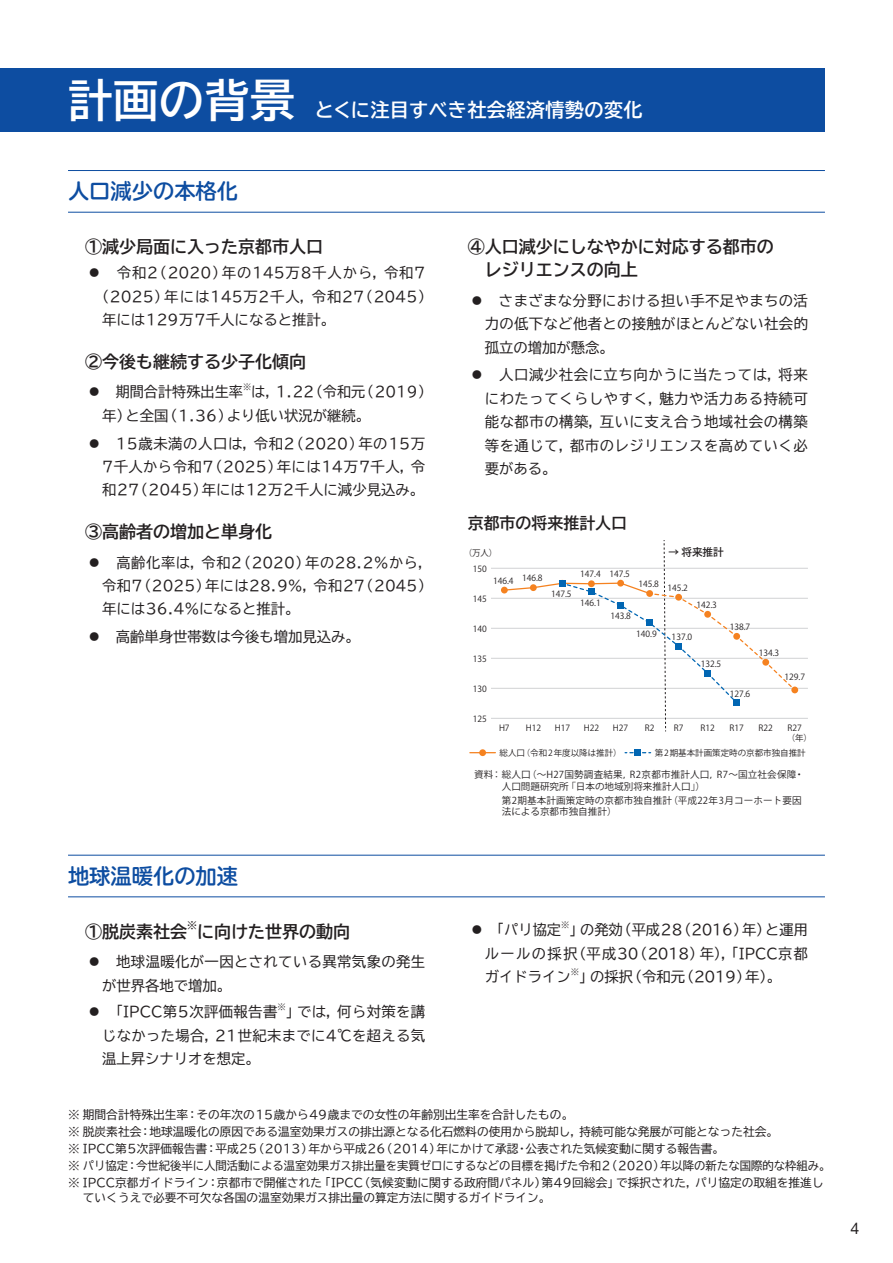
<style>
.page{position:relative;width:893px;height:1263px;background:#fff}
.page>*{position:absolute;margin:0;border:0;box-sizing:border-box;transform-origin:0 0}
.t1{font:700 44.7px "TBUD Go Std";letter-spacing:.02em;color:#fff}
.t2{font:700 21.3px "TBUDR Go Std";color:#0d4da1}
.t3{font:700 19.2px "TBUD Go Std";letter-spacing:.02em;color:#fff}
.t4{font:700 16.95px/23.4px "TBUD Go Std";color:#231f20}
.t5{font:700 15.9px "TBUD Go Std";color:#231f20}
.t6{font:15.9px "Helvetica Neue LT Std";color:#231f20}
.t7{font:14.4px/23.4px "TBUD Go Std";letter-spacing:.025em;color:#231f20;text-align:justify}
.t8{font:14.4px/23.4px "TBUD Go Std";color:#231f20}
.t9{font:14.4px "TBUD Go Std";letter-spacing:.05em;color:#231f20}
.t10{font:14.4px "TBUD Go Std";letter-spacing:.005em;color:#231f20}
.t11{font:11.7px/17px "TBUD Go Std";color:#231f20}
.t12{font:500 10.65px "Koz Go Pro";color:#231f20}
.t13{font:700 9.9px "TBUD Go Std";color:#231f20}
.t14{font:9.6px/11.7px "Koz Go Pro";letter-spacing:.01em;color:#231f20}
.t15{font:8.55px "Koz Go Pro";color:#231f20}
.t16{font:8.4px "TBUD Go Std";color:#231f20}
.s1{font-family:"Shin Go Pro"}
</style>
<div class="page">
<div style="left:0;top:68px;width:825px;height:64px;background:#0d4da1"></div>
<hr style="left:68px;top:170px;width:757px;height:1px;background:#0d4da1">
<hr style="left:68px;top:855px;width:757px;height:1px;background:#0d4da1">
<hr style="left:68px;top:212px;width:757px;height:1px;background:#0d4da1">
<hr style="left:68px;top:896px;width:757px;height:1px;background:#0d4da1">
<hr style="left:491px;top:718px;width:317px;height:1px;background:#d1d2d4">
<hr style="left:491px;top:688px;width:317px;height:1px;background:#d1d2d4">
<hr style="left:491px;top:658px;width:317px;height:1px;background:#d1d2d4">
<hr style="left:491px;top:628px;width:317px;height:1px;background:#d1d2d4">
<hr style="left:491px;top:598px;width:317px;height:1px;background:#d1d2d4">
<hr style="left:491px;top:568px;width:317px;height:1px;background:#d1d2d4">
<svg style="left:503px;top:540px;width:294px;height:191px"></svg>
<div style="left:501px;top:587px;width:7px;height:6px;background:#f58220;border-radius:50%"></div>
<div style="left:530px;top:584px;width:7px;height:7px;background:#f58220;border-radius:50%"></div>
<div style="left:559px;top:580px;width:7px;height:7px;background:#0166b3;border-radius:50%"></div>
<div style="left:588px;top:580px;width:7px;height:7px;background:#f58220;border-radius:50%"></div>
<div style="left:617px;top:580px;width:7px;height:6px;background:#f58220;border-radius:50%"></div>
<div style="left:646px;top:590px;width:7px;height:7px;background:#f58220;border-radius:50%"></div>
<div style="left:675px;top:594px;width:7px;height:7px;background:#f58220;border-radius:50%"></div>
<div style="left:704px;top:611px;width:7px;height:7px;background:#f58220;border-radius:50%"></div>
<div style="left:733px;top:633px;width:7px;height:7px;background:#f58220;border-radius:50%"></div>
<div style="left:762px;top:659px;width:7px;height:7px;background:#f58220;border-radius:50%"></div>
<div style="left:791px;top:686px;width:7px;height:7px;background:#f58220;border-radius:50%"></div>
<div style="left:479px;top:749px;width:7px;height:7px;background:#f58220;border-radius:50%"></div>
<div style="left:635px;top:749px;width:6px;height:7px;background:#0166b3"></div>
<svg style="left:470px;top:752px;width:25px;height:1px"></svg>
<svg style="left:625px;top:752px;width:26px;height:1px"></svg>
<div style="left:588px;top:589px;width:7px;height:6px;background:#0166b3"></div>
<div style="left:617px;top:602px;width:7px;height:7px;background:#0166b3"></div>
<div style="left:646px;top:620px;width:7px;height:6px;background:#0166b3"></div>
<div style="left:675px;top:643px;width:7px;height:6px;background:#0166b3"></div>
<div style="left:704px;top:670px;width:7px;height:6px;background:#0166b3"></div>
<div style="left:733px;top:699px;width:7px;height:7px;background:#0166b3"></div>
<div style="left:559px;top:580px;width:7px;height:6px;background:#0166b3"></div>
<h1 class="t1" style="left:68px;top:64px;width:228px">計画の背景</h1>
<h3 class="t3" style="left:296px;top:94px;width:348px">　とくに注目すべき社会経済情勢の変化</h3>
<h2 class="t2" style="left:68px;top:174px;width:172px">人口減少の本格化</h2>
<p class="t4" style="left:85px;top:235px;width:240px">①減少局面に入った京都市人口</p>
<p class="t9" style="left:87px;top:261px;width:340px"><span class="s1">・</span> 令和2（2020）年の145万8千人から，令和7</p>
<p class="t7" style="left:95px;top:284px;width:339px">（2025）年には145万2千人，令和27（2045）</p>
<p class="t8" style="left:102px;top:308px;width:235px">年には129万7千人になると推計。</p>
<p class="t4" style="left:85px;top:350px;width:223px">②今後も継続する少子化傾向</p>
<p class="t10" style="left:87px;top:380px;width:157px"><span class="s1">・</span> 期間合計特殊出生率</p>
<p class="t16" style="left:243px;top:380px;width:10px">※</p>
<p class="t8" style="left:102px;top:380px;width:332px;text-indent:149px">は，1.22（令和元（2019）年）と全国（1.36）より低い状況が継続。</p>
<p class="t7" style="left:102px;top:431px;width:325px;text-indent:-15px"><span class="s1">・</span> 15歳未満の人口は，令和2（2020）年の15万7千人から令和7（2025）年には14万7千人，令和27（2045）年には12万2千人に減少見込み。</p>
<p class="t4" style="left:85px;top:520px;width:189px">③高齢者の増加と単身化</p>
<p class="t7" style="left:102px;top:550px;width:332px;text-indent:-15px"><span class="s1">・</span> 高齢化率は，令和2（2020）年の28.2％から，令和7（2025）年には28.9％，令和27（2045）年には36.4％になると推計。</p>
<p class="t8" style="left:87px;top:625px;width:274px"><span class="s1">・</span> 高齢単身世帯数は今後も増加見込み。</p>
<h2 class="t2" style="left:68px;top:859px;width:172px">地球温暖化の加速</h2>
<p class="t4" style="left:85px;top:920px;width:104px">①脱炭素社会</p>
<p class="t13" style="left:187px;top:917px;width:11px">※</p>
<p class="t4" style="left:197px;top:920px;width:155px">に向けた世界の動向</p>
<p class="t7" style="left:102px;top:950px;width:325px;text-indent:-15px"><span class="s1">・</span> 地球温暖化が一因とされている異常気象の発生が世界各地で増加。</p>
<p class="t7" style="left:87px;top:1000px;width:192px"><span class="s1">・</span>「IPCC第5次評価報告書</p>
<p class="t16" style="left:278px;top:1000px;width:10px">※</p>
<p class="t7" style="left:102px;top:1000px;width:325px;text-indent:184px">」では，何ら対策を講じなかった場合，21世紀末までに4℃を超える気温上昇シナリオを想定。</p>
<p class="t4" style="left:485px;top:235px;width:291px;text-indent:-17px">④人口減少にしなやかに対応する都市のレジリエンスの向上</p>
<p class="t7" style="left:485px;top:289px;width:325px;text-indent:-15px"><span class="s1">・</span> さまざまな分野における担い手不足やまちの活力の低下など他者との接触がほとんどない社会的孤立の増加が懸念。</p>
<p class="t7" style="left:485px;top:363px;width:325px;text-indent:-15px"><span class="s1">・</span> 人口減少社会に立ち向かうに当たっては，将来にわたってくらしやすく，魅力や活力ある持続可能な都市の構築，互いに支え合う地域社会の構築等を通じて，都市のレジリエンスを高めていく必要がある。</p>
<p class="t5" style="left:468px;top:510px;width:161px">京都市の将来推計人口</p>
<p class="t15" style="left:464px;top:547px;width:35px">（万人）</p>
<p class="t15" style="left:473px;top:563px;width:16px">150</p>
<p class="t15" style="left:493px;top:574px;width:51px">146.4 146.8</p>
<p class="t15" style="left:580px;top:568px;width:51px">147.4 147.5</p>
<p class="t15" style="left:473px;top:593px;width:16px">145</p>
<p class="t15" style="left:551px;top:588px;width:22px">147.5</p>
<p class="t15" style="left:580px;top:597px;width:22px">146.1</p>
<p class="t15" style="left:610px;top:610px;width:22px">143.8</p>
<p class="t12" style="left:668px;top:545px;width:57px">→ 将来推計</p>
<p class="t15" style="left:638px;top:580px;width:51px">145.8 145.2</p>
<p class="t15" style="left:696px;top:599px;width:22px">142.3</p>
<p class="t15" style="left:473px;top:623px;width:16px">140</p>
<p class="t15" style="left:636px;top:628px;width:22px">140.9</p>
<p class="t15" style="left:672px;top:631px;width:22px">137.0</p>
<p class="t15" style="left:730px;top:621px;width:22px">138.7</p>
<p class="t15" style="left:473px;top:653px;width:16px">135</p>
<p class="t15" style="left:701px;top:658px;width:22px">132.5</p>
<p class="t15" style="left:759px;top:647px;width:22px">134.3</p>
<p class="t15" style="left:784px;top:672px;width:22px">129.7</p>
<p class="t15" style="left:473px;top:683px;width:16px">130</p>
<p class="t15" style="left:730px;top:689px;width:22px">127.6</p>
<p class="t15" style="left:473px;top:713px;width:16px">125</p>
<p class="t15" style="left:499px;top:723px;width:12px">H7</p>
<p class="t15" style="left:526px;top:723px;width:17px">H12</p>
<p class="t15" style="left:555px;top:723px;width:17px">H17</p>
<p class="t15" style="left:584px;top:723px;width:17px">H22</p>
<p class="t15" style="left:613px;top:723px;width:17px">H27</p>
<p class="t15" style="left:645px;top:723px;width:11px">R2</p>
<p class="t15" style="left:674px;top:723px;width:11px">R7</p>
<p class="t15" style="left:700px;top:723px;width:16px">R12</p>
<p class="t15" style="left:729px;top:723px;width:16px">R17</p>
<p class="t15" style="left:759px;top:723px;width:16px">R22</p>
<p class="t15" style="left:788px;top:723px;width:16px">R27</p>
<p class="t15" style="left:787px;top:732px;width:27px">（年）</p>
<p class="t15" style="left:500px;top:747px;width:124px">総人口（令和2年度以降は推計）</p>
<p class="t15" style="left:655px;top:747px;width:152px">第2期基本計画策定時の京都市独自推計</p>
<p class="t14" style="left:502px;top:769px;width:304px;text-indent:-28px">資料： 総人口（～H27国勢調査結果，R2京都市推計人口，R7～国立社会保障・人口問題研究所「日本の地域別将来推計人口」）</p>
<p class="t14" style="left:502px;top:794px;width:301px">第2期基本計画策定時の京都市独自推計（平成22年3月コーホート要因法による京都市独自推計）</p>
<p class="t7" style="left:470px;top:918px;width:93px"><span class="s1">・</span>「パリ協定</p>
<p class="t16" style="left:561px;top:918px;width:10px">※</p>
<p class="t7" style="left:485px;top:918px;width:325px;text-indent:85px">」の発効（平成28（2016）年）と運用ルールの採択（平成30（2018）年），「IPCC京都ガイドライン</p>
<p class="t16" style="left:571px;top:965px;width:10px">※</p>
<p class="t8" style="left:579px;top:965px;width:203px">」の採択（令和元（2019）年）。</p>
<p class="t11" style="left:68px;top:1106px;width:764px">※ 期間合計特殊出生率：その年次の15歳から49歳までの女性の年齢別出生率を合計したもの。<br>※ 脱炭素社会：地球温暖化の原因である温室効果ガスの排出源となる化石燃料の使用から脱却し，持続可能な発展が可能となった社会。<br>※ IPCC第5次評価報告書：平成25（2013）年から平成26（2014）年にかけて承認・公表された気候変動に関する報告書。<br>※ パリ協定：今世紀後半に人間活動による温室効果ガス排出量を実質ゼロにするなどの目標を掲げた令和2（2020）年以降の新たな国際的な枠組み。※ IPCC京都ガイドライン：京都市で開催された「IPCC（気候変動に関する政府間パネル）第49回総会」で採択された，パリ協定の取組を推進し</p>
<p class="t11" style="left:83px;top:1189px;width:469px">ていくうえで必要不可欠な各国の温室効果ガス排出量の算定方法に関するガイドライン。</p>
<p class="t6" style="left:850px;top:1218px;width:10px">4</p>
</div>
